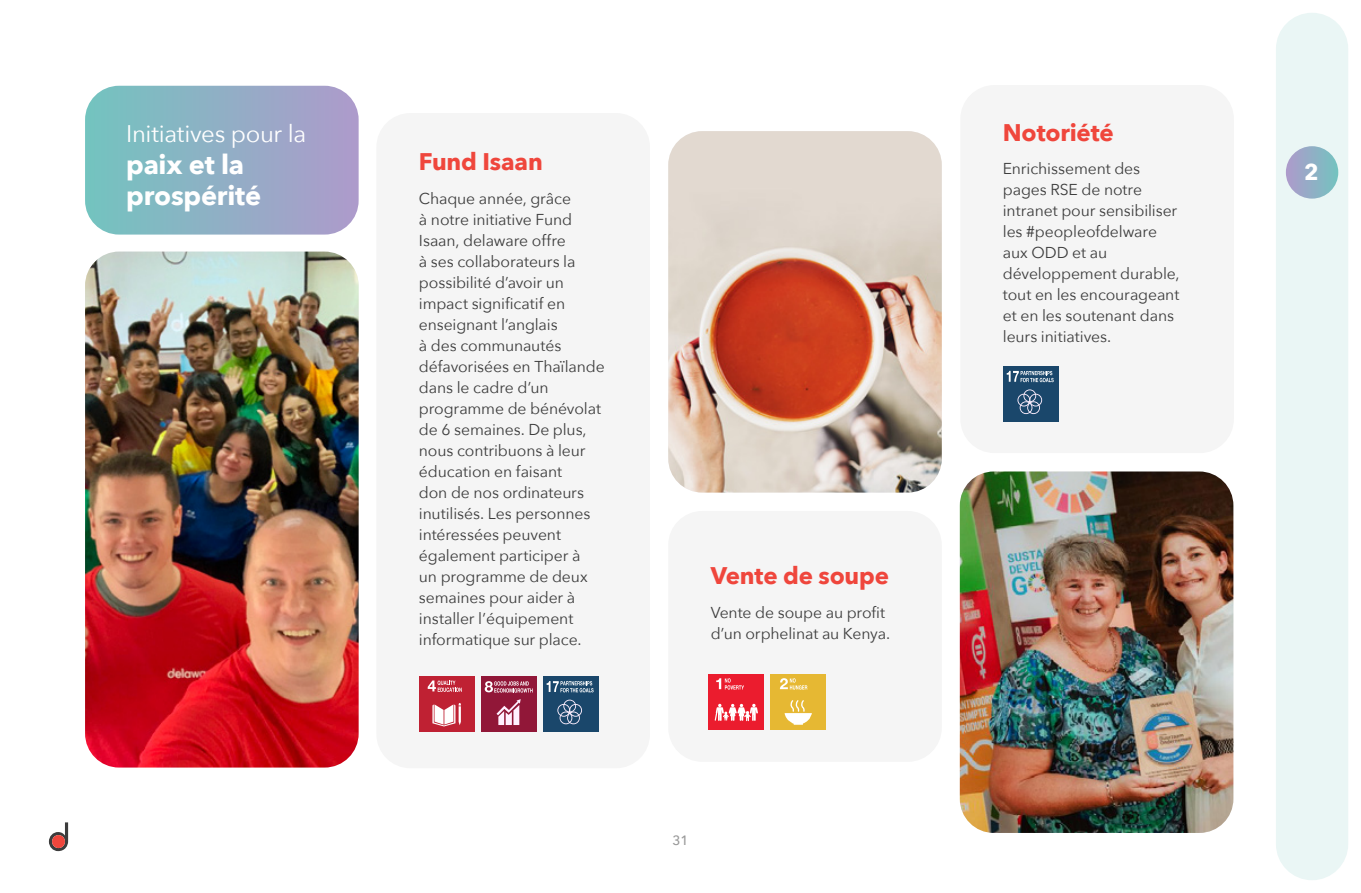
<style>
.page{position:relative;width:1361px;height:893px;background:#fff}
.page>*{position:absolute;margin:0;border:0;box-sizing:border-box;transform-origin:0 0}
.t1{font:700 27px/31.5px "Avenir Next";letter-spacing:-.01em;color:#fff}
.t2{font:700 24px "Avenir Next";letter-spacing:-.01em;color:#ef463c}
.t3{font:24px "Avenir Next";letter-spacing:-.015em;color:#fff}
.t4{font:700 22.5px "Avenir Next";color:#fff}
.t5{font:15.75px/21px "Avenir Next";letter-spacing:-.01em;color:#3c3c3c}
.t6{font:500 13.5px "Avenir Next";color:#999}
</style>
<div class="page">
<img style="left:85px;top:252px;width:274px;height:515px">
<div style="left:376px;top:113px;width:274px;height:655px;background:#f5f5f5;border-radius:34px"></div>
<div style="left:419px;top:676px;width:55px;height:56px;background:#bf2133"></div>
<svg style="left:432px;top:703px;width:29px;height:23px"></svg>
<svg style="left:428px;top:680px;width:34px;height:12px"></svg>
<div style="left:543px;top:676px;width:55px;height:56px;background:#1a476b"></div>
<svg style="left:557px;top:700px;width:25px;height:24px"></svg>
<svg style="left:546px;top:681px;width:47px;height:11px"></svg>
<div style="left:481px;top:676px;width:55px;height:56px;background:#911738"></div>
<svg style="left:496px;top:699px;width:25px;height:26px"></svg>
<svg style="left:485px;top:681px;width:48px;height:12px"></svg>
<div style="left:960px;top:85px;width:274px;height:368px;background:#f5f5f5;border-radius:34px"></div>
<div style="left:1003px;top:366px;width:55px;height:55px;background:#1a476b"></div>
<svg style="left:1017px;top:389px;width:25px;height:25px"></svg>
<svg style="left:1006px;top:371px;width:47px;height:11px"></svg>
<img style="left:668px;top:131px;width:274px;height:362px">
<div style="left:668px;top:511px;width:274px;height:251px;background:#f5f5f5;border-radius:34px"></div>
<div style="left:708px;top:674px;width:56px;height:55px;background:#eb1c2e"></div>
<svg style="left:714px;top:704px;width:44px;height:17px"></svg>
<svg style="left:716px;top:678px;width:28px;height:12px"></svg>
<div style="left:770px;top:674px;width:56px;height:55px;background:#e6b833"></div>
<svg style="left:784px;top:700px;width:28px;height:25px"></svg>
<svg style="left:780px;top:678px;width:27px;height:12px"></svg>
<img style="left:960px;top:471px;width:273px;height:362px">
<svg style="left:85px;top:86px;width:274px;height:149px;background:#93b1c6"></svg>
<svg style="left:49px;top:822px;width:19px;height:29px"></svg>
<div style="left:52px;top:835px;width:13px;height:13px;background:#ef463c;border-radius:50%"></div>
<div style="left:1276px;top:13px;width:72px;height:867px;background:#eaf6f5;border-radius:36px"></div>
<div style="left:1286px;top:146px;width:52px;height:53px;background:linear-gradient(to right,#ae9bcb,#77c3c0);border-radius:26px"></div>
<h2 class="t3" style="left:126px;top:114px;width:181px">Initiatives pour la</h2>
<h1 class="t1" style="left:126px;top:148px;width:136px">paix et la prospérité</h1>
<h2 class="t2" style="left:419px;top:141px;width:125px">Fund Isaan</h2>
<p class="t5" style="left:419px;top:187px;width:187px">Chaque année, grâce<br>à notre initiative Fund<br>Isaan, delaware offre<br>à ses collaborateurs la possibilité d’avoir un impact significatif en enseignant l’anglais<br>à des communautés défavorisées en Thaïlande dans le cadre d’un programme de bénévolat de 6 semaines. De plus, nous contribuons à leur éducation en faisant<br>don de nos ordinateurs inutilisés. Les personnes intéressées peuvent également participer à<br>un programme de deux semaines pour aider à installer l’équipement informatique sur place.</p>
<h2 class="t2" style="left:711px;top:555px;width:180px">Vente de soupe</h2>
<p class="t5" style="left:711px;top:601px;width:181px">Vente de soupe au profit d’un orphelinat au Kenya.</p>
<p class="t6" style="left:672px;top:829px;width:18px">31</p>
<h2 class="t2" style="left:1003px;top:111px;width:113px">Notoriété</h2>
<p class="t5" style="left:1003px;top:158px;width:178px">Enrichissement des pages RSE de notre intranet pour sensibiliser les #peopleofdelware aux ODD et au développement durable, tout en les encourageant et en les soutenant dans leurs initiatives.</p>
<h3 class="t4" style="left:1304px;top:153px;width:16px">2</h3>
</div>
